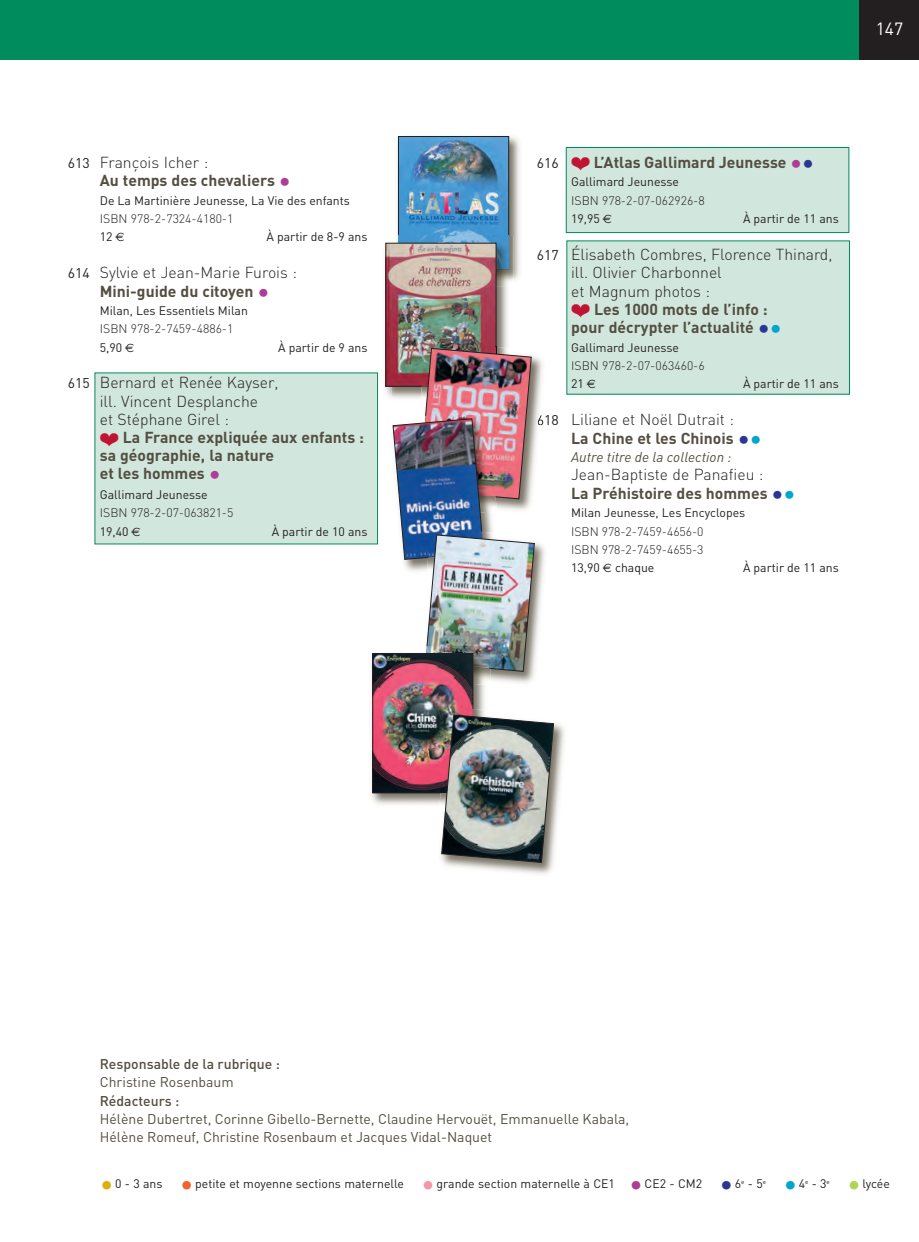
<style>
.page{position:relative;width:919px;height:1242px;background:#fff}
.page>*{position:absolute;margin:0;border:0;box-sizing:border-box;transform-origin:0 0}
.t1{font:17.5px "DIN";color:#fff}
.t2{font:300 15.75px/18.4px "DIN";color:#231f20}
.t3{font:700 15.75px/18.4px "DIN";color:#534e41}
.t4{font:14px/18.4px "DIN";color:#534e41}
.t5{font:italic 14px "DIN";color:#534e41}
.t6{font:14px "DIN";color:#231f20}
.t7{font:12.25px/18.4px "DIN";color:#231f20}
.t8{font:300 12.25px/18.4px "DIN";letter-spacing:-.005em;color:#231f20}
.s1{font-weight:300;color:#231f20}
.s2{font-size:24.5px;color:#af3d96}
.s3{font-weight:300}
.s4{font-family:"Euro Sans";font-size:12.08px}
.s5{font-weight:700;color:#534e41}
.s6{font-weight:700;font-size:24.5px;color:#af3d96}
.s7{color:#c01432}
.s8{font-size:24.5px;color:#293695}
.s9{font-size:24.5px;color:#00a6cd}
.s10{font-weight:400}
.s11{font-family:"Euro Sans";font-weight:400;font-size:12.08px}
.s12{font-weight:700;font-size:24.5px;color:#293695}
.s13{font-weight:700;font-size:24.5px;color:#00a6cd}
.s14{font-weight:500}
.s15{font-size:26.25px;color:#ddb008}
.s16{font-size:26.25px;color:#f2642f}
.s17{font-size:26.25px;color:#f298aa}
.s18{font-size:26.25px;color:#af3d96}
.s19{font-size:26.25px;color:#293695}
.s20{font-size:26.25px;color:#00a6cd}
.s21{font-size:26.25px;color:#b2d454}
</style>
<div class="page">
<div style="left:566px;top:148px;width:283px;height:84px;background:#d1e6dd"></div>
<div style="left:566px;top:147px;width:283px;height:86px;border:1px solid #008c5d"></div>
<div style="left:567px;top:241px;width:282px;height:153px;background:#d1e6dd"></div>
<div style="left:95px;top:373px;width:282px;height:171px;background:#d1e6dd"></div>
<div style="left:859px;top:0;width:60px;height:60px;background:#231f20"></div>
<div style="left:1px;top:0;width:858px;height:60px;background:#008c5d"></div>
<hr style="left:0;top:0;width:1px;height:60px;background:#008c5d">
<img style="left:397px;top:136px;width:123px;height:145px">
<img style="left:400px;top:138px;width:107px;height:98px">
<div style="left:398px;top:136px;width:111px;height:133px;border:1px solid #231f20"></div>
<img style="left:385px;top:236px;width:129px;height:162px">
<img style="left:398px;top:236px;width:111px;height:33px">
<img style="left:388px;top:245px;width:106px;height:139px">
<div style="left:386px;top:243px;width:110px;height:143px;border:1px solid #231f20"></div>
<img style="left:422px;top:341px;width:74px;height:7px">
<img style="left:490px;top:549px;width:55px;height:134px">
<img style="left:393px;top:348px;width:151px;height:323px">
<img style="left:371px;top:646px;width:114px;height:159px">
<img style="left:417px;top:646px;width:73px;height:39px">
<img style="left:375px;top:655px;width:96px;height:136px">
<div style="left:373px;top:653px;width:100px;height:140px;border:1px solid #231f20"></div>
<img style="left:434px;top:710px;width:131px;height:164px">
<img style="left:439px;top:708px;width:51px;height:102px">
<img style="left:440px;top:706px;width:33px;height:86px">
<img style="left:441px;top:714px;width:113px;height:148px">
<p class="t6" style="left:68px;top:155px;width:23px">613</p>
<p class="t6" style="left:68px;top:265px;width:23px">614</p>
<p class="t6" style="left:68px;top:375px;width:23px">615</p>
<p class="t3" style="left:100px;top:153px;width:193px"><span class="s1">François Icher :<br></span>Au temps des chevaliers <span class="s2">•</span></p>
<p class="t7" style="left:100px;top:191px;width:252px">De La Martinière Jeunesse, La Vie des enfants<br><span class="s3">ISBN 978-2-7324-4180-1<br></span>12 <span class="s4">€</span></p>
<p class="t7" style="left:267px;top:228px;width:102px">À partir de 8-9 ans</p>
<p class="t2" style="left:100px;top:263px;width:199px">Sylvie et Jean-Marie Furois :<br><span class="s5">Mini-guide du citoyen</span> <span class="s6">•</span></p>
<p class="t7" style="left:100px;top:301px;width:150px">Milan, Les Essentiels Milan<br><span class="s3">ISBN 978-2-7459-4886-1<br></span>5,90 <span class="s4">€</span></p>
<p class="t7" style="left:278px;top:338px;width:91px">À partir de 9 ans</p>
<p class="t2" style="left:100px;top:374px;width:180px">Bernard et Renée Kayser, ill. Vincent Desplanche<br>et Stéphane Girel :</p>
<p class="t3" style="left:100px;top:429px;width:266px"><span class="s7">▪</span> La France expliquée aux enfants : sa géographie, la nature<br>et les hommes <span class="s2">•</span></p>
<p class="t7" style="left:100px;top:485px;width:135px">Gallimard Jeunesse<br><span class="s3">ISBN 978-2-07-063821-5<br></span>19,40 <span class="s4">€</span></p>
<p class="t7" style="left:272px;top:522px;width:97px">À partir de 10 ans</p>
<p class="t1" style="left:876px;top:19px;width:29px">147</p>
<p class="t6" style="left:537px;top:155px;width:23px">616</p>
<p class="t6" style="left:537px;top:247px;width:23px">617</p>
<p class="t6" style="left:537px;top:412px;width:23px">618</p>
<p class="t3" style="left:571px;top:153px;width:245px"><span class="s7">▪</span> L’Atlas Gallimard Jeunesse <span class="s2">•</span><span class="s8">•</span></p>
<p class="t7" style="left:571px;top:173px;width:135px">Gallimard Jeunesse<br><span class="s3">ISBN 978-2-07-062926-8<br></span>19,95 <span class="s4">€</span></p>
<p class="t7" style="left:743px;top:209px;width:97px">À partir de 11 ans</p>
<p class="t2" style="left:571px;top:245px;width:263px">Élisabeth Combres, Florence Thinard, ill. Olivier Charbonnel<br>et Magnum photos :</p>
<p class="t3" style="left:571px;top:300px;width:212px"><span class="s7">▪</span> Les 1000 mots de l’info : pour décrypter l’actualité <span class="s8">•</span><span class="s9">•</span></p>
<p class="t8" style="left:571px;top:338px;width:135px"><span class="s10">Gallimard Jeunesse<br></span>ISBN 978-2-07-063460-6<br><span class="s10">21</span> <span class="s11">€</span></p>
<p class="t7" style="left:743px;top:375px;width:97px">À partir de 11 ans</p>
<p class="t2" style="left:571px;top:410px;width:192px">Liliane et Noël Dutrait :<br><span class="s5">La Chine et les Chinois</span> <span class="s12">•</span><span class="s13">•</span></p>
<p class="t5" style="left:571px;top:448px;width:162px">Autre titre de la collection :</p>
<p class="t2" style="left:571px;top:466px;width:226px">Jean-Baptiste de Panafieu :<br><span class="s5">La Préhistoire des hommes</span> <span class="s12">•</span><span class="s13">•</span></p>
<p class="t8" style="left:571px;top:503px;width:176px"><span class="s10">Milan Jeunesse, Les Encyclopes<br></span>ISBN 978-2-7459-4656-0<br>ISBN 978-2-7459-4655-3<br><span class="s10">13,90</span> <span class="s11">€</span> <span class="s10">chaque</span></p>
<p class="t7" style="left:743px;top:559px;width:97px">À partir de 11 ans</p>
<p class="t4" style="left:100px;top:1054px;width:531px"><span class="s14">Responsable de la rubrique :<br></span>Christine Rosenbaum<br><span class="s14">Rédacteurs :<br></span>Hélène Dubertret, Corinne Gibello-Bernette, Claudine Hervouët, Emmanuelle Kabala, Hélène Romeuf, Christine Rosenbaum et Jacques Vidal-Naquet</p>
<p class="t7" style="left:100px;top:1174px;width:668px"><span class="s15">•</span>0 - 3 ans <span class="s16">•</span>petite et moyenne sections maternelle <span class="s17">•</span>grande section maternelle à CE1 <span class="s18">•</span>CE2 - CM2 <span class="s19">•</span>6<sup>e</sup> - 5<sup>e</sup></p>
<p class="t7" style="left:783px;top:1174px;width:48px"><span class="s20">•</span>4<sup>e</sup> - 3<sup>e</sup></p>
<p class="t7" style="left:847px;top:1174px;width:44px"><span class="s21">•</span>lycée</p>
</div>
